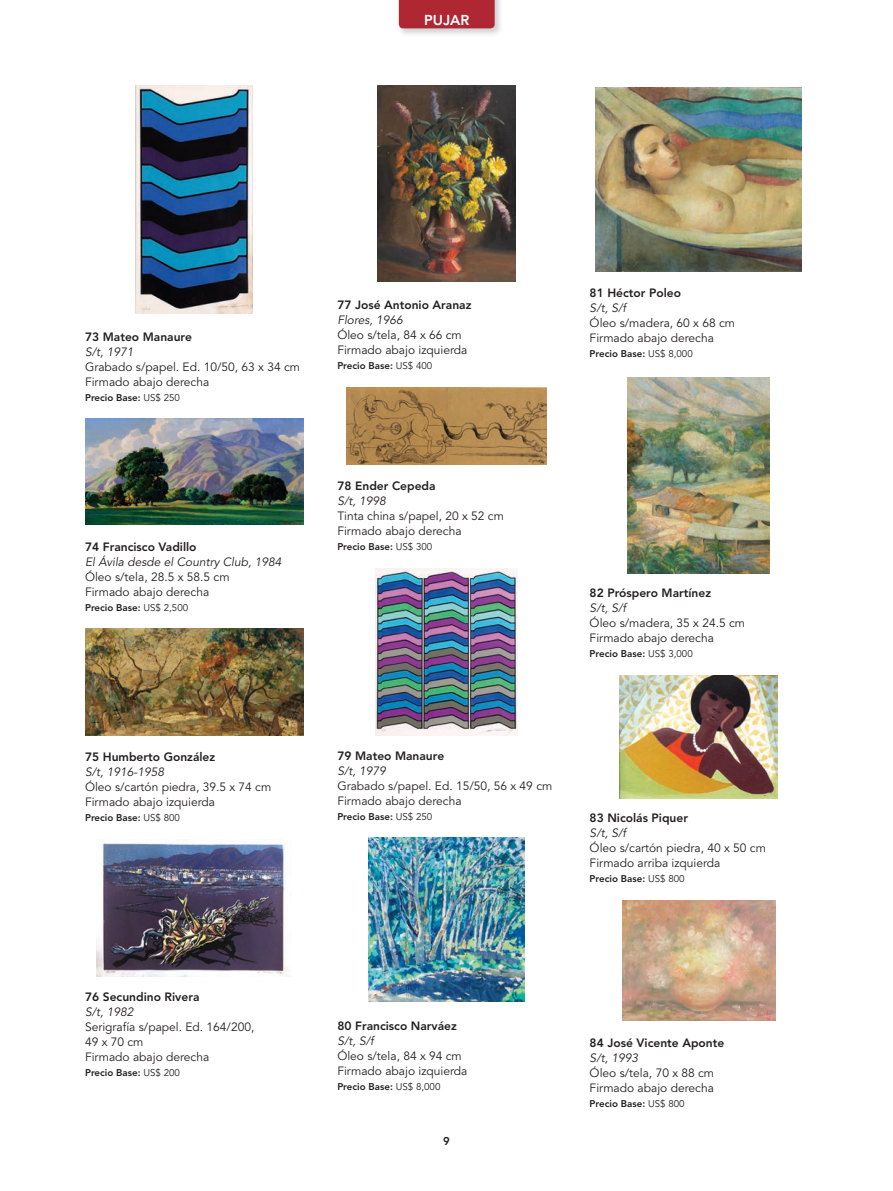
<style>
.page{position:relative;width:893px;height:1191px;background:#fff}
.page>*{position:absolute;margin:0;border:0;box-sizing:border-box;transform-origin:0 0}
.t1{font:800 14.25px "Avenir LT Std";color:#fff}
.t2{font:12px/15px "Avenir LT Std";color:#231f20}
.t3{font:800 12px "Avenir LT Std";color:#231f20}
.t4{font:italic 12px "Avenir LT Std";color:#231f20}
.t5{font:800 11.25px "Avenir LT Std";color:#231f20}
.t6{font:800 9.75px "Avenir LT Std";color:#231f20}
.s1{font-weight:400}
</style>
<div class="page">
<img style="left:398px;top:0;width:103px;height:35px">
<div style="left:399px;top:0;width:96px;height:28px;background:#ae2733"></div>
<img style="left:136px;top:85px;width:117px;height:228px">
<img style="left:377px;top:85px;width:139px;height:196px">
<img style="left:596px;top:87px;width:206px;height:184px">
<img style="left:628px;top:377px;width:142px;height:196px">
<img style="left:620px;top:675px;width:158px;height:123px">
<img style="left:346px;top:387px;width:201px;height:78px">
<img style="left:375px;top:568px;width:143px;height:167px">
<img style="left:623px;top:900px;width:152px;height:120px">
<img style="left:369px;top:837px;width:155px;height:164px">
<img style="left:85px;top:419px;width:218px;height:105px">
<img style="left:85px;top:629px;width:218px;height:106px">
<img style="left:96px;top:839px;width:191px;height:137px">
<p class="t1" style="left:424px;top:11px;width:47px">PUJAR</p>
<p class="t3" style="left:85px;top:330px;width:108px">73 Mateo Manaure</p>
<p class="t4" style="left:85px;top:345px;width:50px">S/t, 1971</p>
<p class="t2" style="left:85px;top:360px;width:216px">Grabado s/papel. Ed. 10/50, 63 x 34 cm<br>Firmado abajo derecha</p>
<p class="t6" style="left:85px;top:392px;width:96px">Precio Base: <span class="s1">US$ 250</span></p>
<p class="t3" style="left:85px;top:540px;width:113px">74 Francisco Vadillo</p>
<p class="t4" style="left:85px;top:555px;width:198px">El Ávila desde el Country Club, 1984</p>
<p class="t2" style="left:85px;top:570px;width:146px">Óleo s/tela, 28.5 x 58.5 cm<br>Firmado abajo derecha</p>
<p class="t6" style="left:85px;top:602px;width:105px">Precio Base: <span class="s1">US$ 2,500</span></p>
<p class="t3" style="left:337px;top:298px;width:136px">77 José Antonio Aranaz</p>
<p class="t4" style="left:337px;top:313px;width:67px">Flores, 1966</p>
<p class="t2" style="left:337px;top:328px;width:131px">Óleo s/tela, 84 x 66 cm<br>Firmado abajo izquierda</p>
<p class="t6" style="left:337px;top:360px;width:96px">Precio Base: <span class="s1">US$ 400</span></p>
<p class="t3" style="left:337px;top:478px;width:100px">78 Ender Cepeda</p>
<p class="t4" style="left:337px;top:493px;width:50px">S/t, 1998</p>
<p class="t2" style="left:337px;top:508px;width:168px">Tinta china s/papel, 20 x 52 cm<br>Firmado abajo derecha</p>
<p class="t6" style="left:337px;top:540px;width:96px">Precio Base: <span class="s1">US$ 300</span></p>
<p class="t3" style="left:85px;top:750px;width:132px">75 Humberto González</p>
<p class="t4" style="left:85px;top:765px;width:81px">S/t, 1916-1958</p>
<p class="t2" style="left:85px;top:780px;width:188px">Óleo s/cartón piedra, 39.5 x 74 cm<br>Firmado abajo izquierda</p>
<p class="t6" style="left:85px;top:812px;width:96px">Precio Base: <span class="s1">US$ 800</span></p>
<p class="t3" style="left:337px;top:748px;width:108px">79 Mateo Manaure</p>
<p class="t4" style="left:337px;top:763px;width:50px">S/t, 1979</p>
<p class="t2" style="left:337px;top:778px;width:216px">Grabado s/papel. Ed. 15/50, 56 x 49 cm<br>Firmado abajo derecha</p>
<p class="t6" style="left:337px;top:810px;width:96px">Precio Base: <span class="s1">US$ 250</span></p>
<p class="t3" style="left:590px;top:286px;width:93px">81 Héctor Poleo</p>
<p class="t4" style="left:590px;top:301px;width:38px">S/t, S/f</p>
<p class="t2" style="left:590px;top:316px;width:147px">Óleo s/madera, 60 x 68 cm<br>Firmado abajo derecha</p>
<p class="t6" style="left:590px;top:348px;width:105px">Precio Base: <span class="s1">US$ 8,000</span></p>
<p class="t3" style="left:590px;top:586px;width:123px">82 Próspero Martínez</p>
<p class="t4" style="left:590px;top:601px;width:38px">S/t, S/f</p>
<p class="t2" style="left:590px;top:616px;width:157px">Óleo s/madera, 35 x 24.5 cm<br>Firmado abajo derecha</p>
<p class="t6" style="left:590px;top:648px;width:105px">Precio Base: <span class="s1">US$ 3,000</span></p>
<p class="t3" style="left:590px;top:811px;width:100px">83 Nicolás Piquer</p>
<p class="t4" style="left:590px;top:826px;width:38px">S/t, S/f</p>
<p class="t2" style="left:590px;top:841px;width:178px">Óleo s/cartón piedra, 40 x 50 cm<br>Firmado arriba izquierda</p>
<p class="t6" style="left:590px;top:873px;width:96px">Precio Base: <span class="s1">US$ 800</span></p>
<p class="t3" style="left:85px;top:990px;width:116px">76 Secundino Rivera</p>
<p class="t4" style="left:85px;top:1005px;width:50px">S/t, 1982</p>
<p class="t2" style="left:85px;top:1020px;width:171px">Serigrafía s/papel. Ed. 164/200,<br>49 x 70 cm<br>Firmado abajo derecha</p>
<p class="t6" style="left:85px;top:1067px;width:96px">Precio Base: <span class="s1">US$ 200</span></p>
<p class="t3" style="left:337px;top:1018px;width:121px">80 Francisco Narváez</p>
<p class="t4" style="left:337px;top:1033px;width:38px">S/t, S/f</p>
<p class="t2" style="left:337px;top:1048px;width:131px">Óleo s/tela, 84 x 94 cm<br>Firmado abajo izquierda</p>
<p class="t6" style="left:337px;top:1080px;width:105px">Precio Base: <span class="s1">US$ 8,000</span></p>
<p class="t5" style="left:443px;top:1134px;width:8px">9</p>
<p class="t3" style="left:590px;top:1036px;width:136px">84 José Vicente Aponte</p>
<p class="t4" style="left:590px;top:1051px;width:50px">S/t, 1993</p>
<p class="t2" style="left:590px;top:1066px;width:126px">Óleo s/tela, 70 x 88 cm<br>Firmado abajo derecha</p>
<p class="t6" style="left:590px;top:1098px;width:96px">Precio Base: <span class="s1">US$ 800</span></p>
</div>
